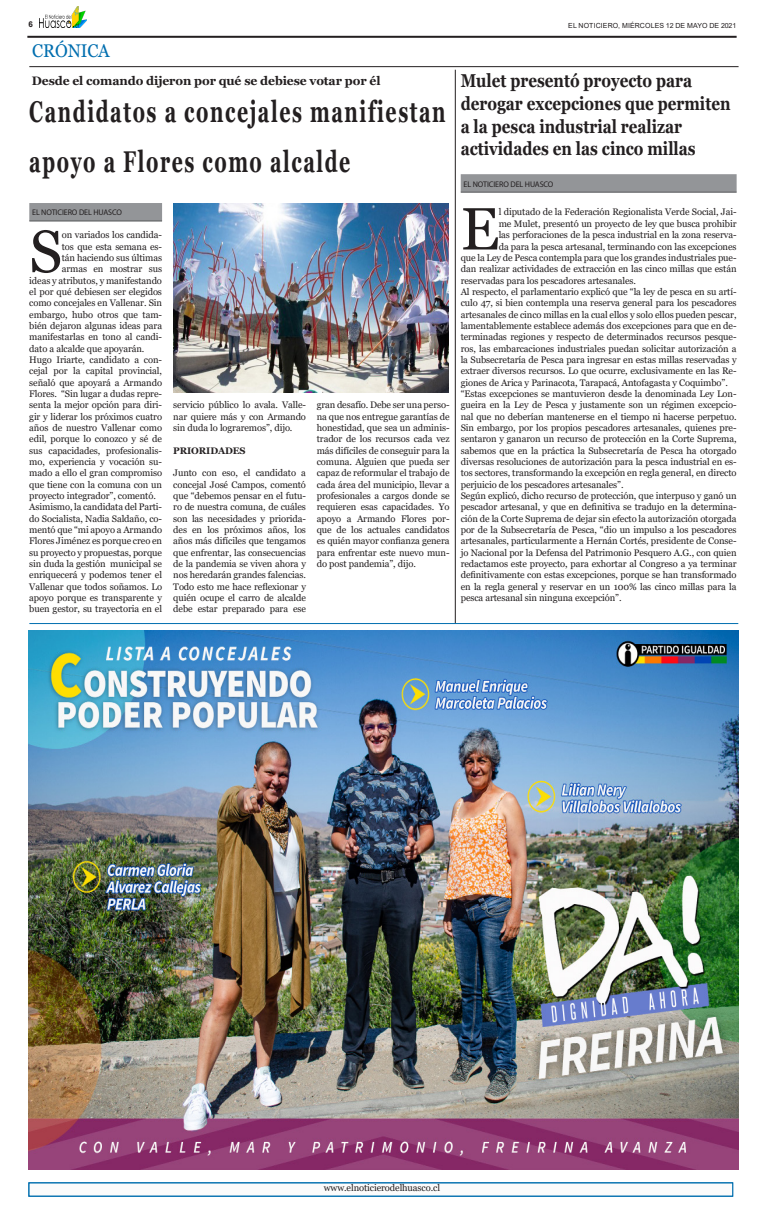
<style>
.page{position:relative;width:766px;height:1205px;background:#fff}
.page>*{position:absolute;margin:0;border:0;box-sizing:border-box;transform-origin:0 0}
.Primer_párrafo{font:59.6px "Georgia";color:#231f20}
.t1{font:700 30px/50px "Georgia";letter-spacing:.08em;color:#231f20;scale:.65 1}
.t2{font:700 18.6px/22.8px "Georgia";color:#231f20;scale:.82 1}
.Primer_párrafo-2{font:18.4px "Georgia";letter-spacing:-.005em;color:#006eaf;scale:.93 1}
.t3{font:700 12.2px "Georgia";letter-spacing:-.01em;color:#231f20}
.Primer_párrafo-3{font:9.5px/11.3px "Georgia";letter-spacing:-.01em;color:#231f20;text-align:justify}
.Primer_párrafo-4{font:700 9.5px "Georgia";letter-spacing:-.01em;color:#231f20}
.Firma_noticias{font:8.2px "Myriad Pro";letter-spacing:-.01em;color:#231f20}
.t4{font:700 8px "Arial";color:#231f20}
.t5{font:7px "Arial";letter-spacing:.015em;color:#231f20}
</style>
<div class="page">
<div style="left:29px;top:1183px;width:703px;height:13px;background:#fbfbfb"></div>
<div style="left:28px;top:1182px;width:705px;height:14px;border:1px solid #006eaf"></div>
<img style="left:39px;top:6px;width:48px;height:22px">
<div style="left:29px;top:203px;width:133px;height:18px;background:#939598"></div>
<hr style="left:29px;top:221px;width:133px;height:1px;background:#57585a">
<hr style="left:29px;top:66px;width:709px;height:1px;background:#231f20">
<hr style="left:29px;top:623px;width:709px;height:1px;background:#006eaf">
<img style="left:173px;top:203px;width:275px;height:189px">
<div style="left:460px;top:174px;width:276px;height:18px;background:#939598"></div>
<hr style="left:460px;top:192px;width:276px;height:1px;background:#57585a">
<hr style="left:455px;top:70px;width:1px;height:553px;background:#231f20">
<hr style="left:27px;top:36px;width:709px;height:2px;background:#231f20">
<img style="left:28px;top:630px;width:710px;height:540px">
<p class="t4" style="left:29px;top:18px;width:6px">6</p>
<p class="t5" style="left:568px;top:20px;width:169px">EL NOTICIERO, MIÉRCOLES 12 DE MAYO DE 2021</p>
<p class="Primer_párrafo-2" style="left:32px;top:39px;width:85px">CRÓNICA</p>
<p class="t3" style="left:32px;top:73px;width:350px">Desde el comando dijeron por qué se debiese votar por él</p>
<p class="t1" style="left:29px;top:86px;width:642px">Candidatos a concejales manifiestan apoyo a Flores como alcalde</p>
<p class="Firma_noticias" style="left:32px;top:208px;width:91px">EL NOTICIERO DEL HUASCO</p>
<p class="Primer_párrafo" style="left:29px;top:216px;width:35px">S</p>
<p class="Primer_párrafo-3" style="left:62px;top:229px;width:102px">on variados los candida-</p>
<p class="Primer_párrafo-3" style="left:62px;top:241px;width:102px">tos que esta semana es-</p>
<p class="Primer_párrafo-3" style="left:62px;top:252px;width:102px">tán haciendo sus últimas</p>
<p class="Primer_párrafo-3" style="left:62px;top:263px;width:102px">armas en mostrar sus</p>
<p class="Primer_párrafo-3" style="left:29px;top:275px;width:134px">ideas y atributos, y manifestando</p>
<p class="Primer_párrafo-3" style="left:29px;top:286px;width:134px">el por qué debiesen ser elegidos</p>
<p class="Primer_párrafo-3" style="left:29px;top:297px;width:134px">como concejales en Vallenar. Sin</p>
<p class="Primer_párrafo-3" style="left:29px;top:309px;width:134px">embargo, hubo otros que tam-</p>
<p class="Primer_párrafo-3" style="left:29px;top:320px;width:134px">bién dejaron algunas ideas para</p>
<p class="Primer_párrafo-3" style="left:29px;top:331px;width:134px">manifestarlas en tono al candi-</p>
<p class="Primer_párrafo-3" style="left:29px;top:343px;width:117px">dato a alcalde que apoyarán.</p>
<p class="Primer_párrafo-3" style="left:29px;top:354px;width:134px">Hugo Iriarte, candidato a con&shy;cejal por la capital provincial, señaló que apoyará a Armando Flores. “Sin lugar a dudas repre&shy;senta la mejor opción para diri&shy;gir y liderar los próximos cuatro años de nuestro Vallenar como edil, porque lo conozco y sé de sus capacidades, profesionalis&shy;mo, experiencia y vocación su&shy;mado a ello el gran compromiso que tiene con la comuna con un proyecto integrador”, comentó.</p>
<p class="Primer_párrafo-3" style="left:29px;top:502px;width:134px">Asimismo, la candidata del Parti&shy;do Socialista, Nadia Saldaño, co&shy;mentó que “mi apoyo a Armando Flores Jiménez es porque creo en su proyecto y propuestas, porque sin duda la gestión municipal se enriquecerá y podemos tener el Vallenar que todos soñamos. Lo apoyo porque es transparente y buen gestor, su trayectoria en el</p>
<p class="Primer_párrafo-3" style="left:173px;top:399px;width:134px">servicio público lo avala. Valle&shy;nar quiere más y con Armando sin duda lo lograremos”, dijo.</p>
<p class="Primer_párrafo-4" style="left:173px;top:444px;width:74px">PRIORIDADES</p>
<p class="Primer_párrafo-3" style="left:173px;top:467px;width:134px">Junto con eso, el candidato a concejal José Campos, comentó que “debemos pensar en el futu&shy;ro de nuestra comuna, de cuáles son las necesidades y priorida&shy;des en los próximos años, los años más difíciles que tengamos que enfrentar, las consecuencias de la pandemia se viven ahora y nos heredarán grandes falencias.<br>Todo esto me hace reflexionar y quién ocupe el carro de alcalde debe estar preparado para ese</p>
<p class="Primer_párrafo-3" style="left:317px;top:399px;width:134px">gran desafío. Debe ser una perso&shy;na que nos entregue garantías de honestidad, que sea un adminis&shy;trador de los recursos cada vez más difíciles de conseguir para la comuna. Alguien que pueda ser capaz de reformular el trabajo de cada área del municipio, llevar a profesionales a cargos donde se requieren esas capacidades. Yo apoyo a Armando Flores por&shy;que de los actuales candidatos es quién mayor confianza genera para enfrentar este nuevo mun&shy;do post pandemia”, dijo.</p>
<p class="t2" style="left:460px;top:69px;width:330px">Mulet presentó proyecto para derogar excepciones que permiten a la pesca industrial realizar actividades en las cinco millas</p>
<p class="Firma_noticias" style="left:463px;top:179px;width:91px">EL NOTICIERO DEL HUASCO</p>
<p class="Primer_párrafo" style="left:460px;top:193px;width:40px">E</p>
<p class="Primer_párrafo-3" style="left:498px;top:207px;width:239px">l diputado de la Federación Regionalista Verde Social, Jai-</p>
<p class="Primer_párrafo-3" style="left:498px;top:218px;width:239px">me Mulet, presentó un proyecto de ley que busca prohibir</p>
<p class="Primer_párrafo-3" style="left:498px;top:229px;width:239px">las perforaciones de la pesca industrial en la zona reserva-</p>
<p class="Primer_párrafo-3" style="left:498px;top:241px;width:239px">da para la pesca artesanal, terminando con las excepciones</p>
<p class="Primer_párrafo-3" style="left:460px;top:252px;width:277px">que la Ley de Pesca contempla para que los grandes industriales pue-</p>
<p class="Primer_párrafo-3" style="left:460px;top:263px;width:277px">dan realizar actividades de extracción en las cinco millas que están</p>
<p class="Primer_párrafo-3" style="left:460px;top:275px;width:177px">reservadas para los pescadores artesanales.</p>
<p class="Primer_párrafo-3" style="left:460px;top:286px;width:277px">Al respecto, el parlamentario explicó que “la ley de pesca en su artí&shy;culo 47, si bien contempla una reserva general para los pescadores artesanales de cinco millas en la cual ellos y solo ellos pueden pescar, lamentablemente establece además dos excepciones para que en de&shy;terminadas regiones y respecto de determinados recursos pesque&shy;ros, las embarcaciones industriales puedan solicitar autorización a la Subsecretaría de Pesca para ingresar en estas millas reservadas y extraer diversos recursos. Lo que ocurre, exclusivamente en las Re&shy;giones de Arica y Parinacota, Tarapacá, Antofagasta y Coquimbo”.</p>
<p class="Primer_párrafo-3" style="left:460px;top:388px;width:277px">“Estas excepciones se mantuvieron desde la denominada Ley Lon&shy;gueira en la Ley de Pesca y justamente son un régimen excepcio&shy;nal que no deberían mantenerse en el tiempo ni hacerse perpetuo.<br>Sin embargo, por los propios pescadores artesanales, quienes pre&shy;sentaron y ganaron un recurso de protección en la Corte Suprema, sabemos que en la práctica la Subsecretaría de Pesca ha otorgado diversas resoluciones de autorización para la pesca industrial en es&shy;tos sectores, transformando la excepción en regla general, en directo perjuicio de los pescadores artesanales”.</p>
<p class="Primer_párrafo-3" style="left:460px;top:490px;width:277px">Según explicó, dicho recurso de protección, que interpuso y ganó un pescador artesanal, y que en definitiva se tradujo en la determina&shy;ción de la Corte Suprema de dejar sin efecto la autorización otorgada por de la Subsecretaría de Pesca, “dio un impulso a los pescadores artesanales, particularmente a Hernán Cortés, presidente de Conse&shy;jo Nacional por la Defensa del Patrimonio Pesquero A.G., con quien redactamos este proyecto, para exhortar al Congreso a ya terminar definitivamente con estas excepciones, porque se han transformado en la regla general y reservar en un 100% las cinco millas para la pesca artesanal sin ninguna excepción”.</p>
<p class="Primer_párrafo-3" style="left:323px;top:1182px;width:118px">www.elnoticierodelhuasco.cl</p>
</div>
